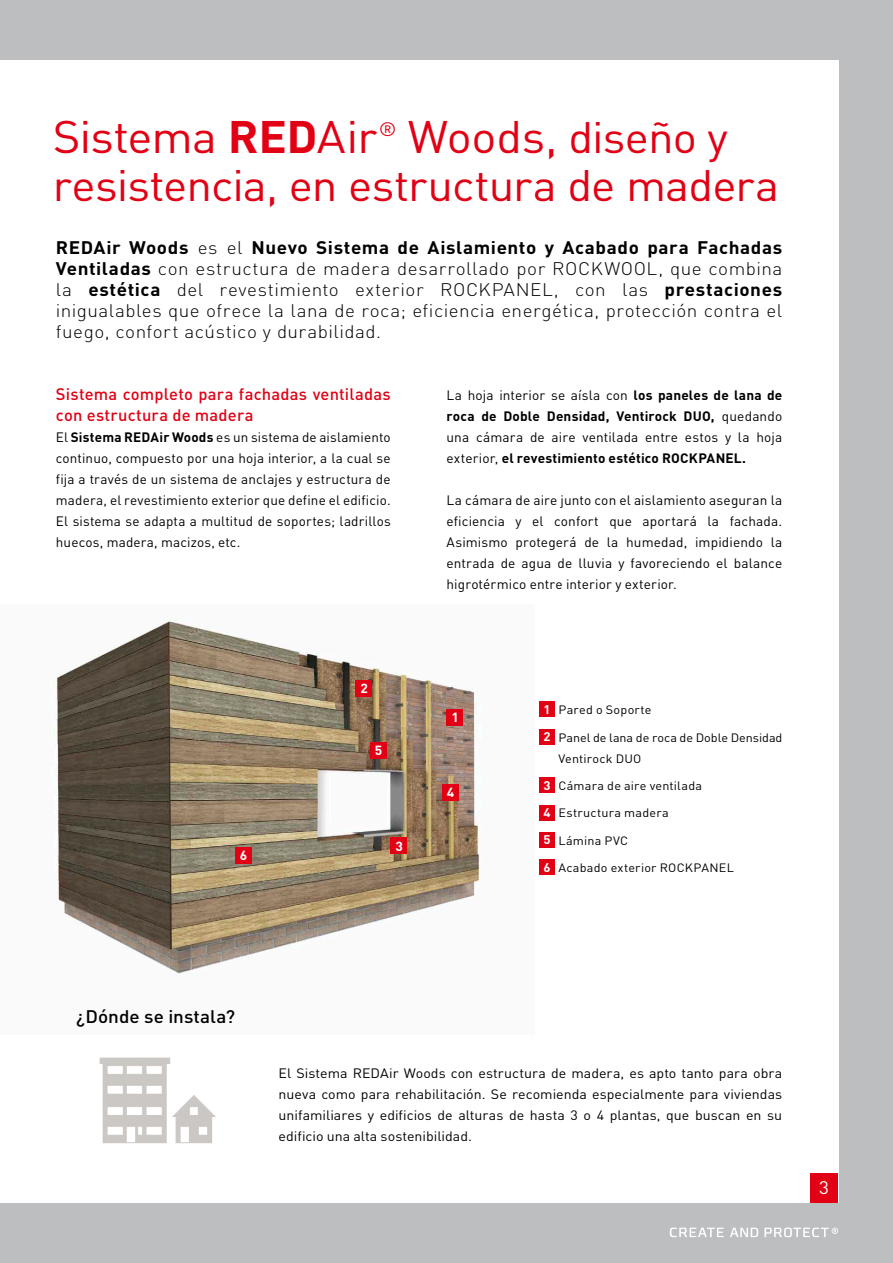
<style>
.page{position:relative;width:893px;height:1263px;background:#bdbebf}
.page>*{position:absolute;margin:0;border:0;box-sizing:border-box;transform-origin:0 0}
.t1{font:45px "DIN Pro";letter-spacing:-.02em;color:#e20014;scale:1.05 1}
.t2{font:43.5px "DIN Pro";letter-spacing:-.02em;color:#e20014;scale:1.05 1}
.t3{font:300 18px/21px "DIN Pro";letter-spacing:.025em;color:#000;text-align:justify;scale:1.05 1}
.t4{font:500 18px "DIN Pro";color:#000;scale:1.05 1}
.t5{font:18px "DIN Pro";color:#fff;scale:1.05 1}
.t6{font:500 16.5px/21px "DIN Pro";letter-spacing:.01em;color:#e20014}
.t7{font:13.5px/21px "DIN Pro";letter-spacing:.01em;color:#000;text-align:justify}
.t8{font:13.5px/21px "DIN Pro";letter-spacing:.01em;color:#000;text-align:justify;scale:1.05 1}
.t9{font:700 13.5px/21px "DIN Pro";letter-spacing:.01em;color:#000;text-align:justify}
.t10{font:700 13.05px "DIN Pro";color:#fff;scale:1.05 1}
.t11{font:12px/21px "DIN Pro";letter-spacing:.015em;color:#000;scale:1.05 1}
.s1{font-weight:700}
.s2{font-size:43.5px}
.s3{font-weight:400}
.s4{font-weight:700;font-size:12.45px;color:#fff}
</style>
<div class="page">
<div style="left:0;top:60px;width:838px;height:1142px;background:#fff"></div>
<svg style="left:730px;top:1227px;width:28px;height:10px"></svg>
<svg style="left:764px;top:1227px;width:74px;height:10px"></svg>
<svg style="left:670px;top:1227px;width:54px;height:10px"></svg>
<div style="left:810px;top:1173px;width:28px;height:30px;background:#e20014"></div>
<div style="left:539px;top:701px;width:16px;height:16px;background:#e20014"></div>
<div style="left:539px;top:729px;width:16px;height:16px;background:#e20014"></div>
<div style="left:539px;top:777px;width:16px;height:16px;background:#e20014"></div>
<div style="left:539px;top:804px;width:16px;height:16px;background:#e20014"></div>
<div style="left:539px;top:832px;width:16px;height:16px;background:#e20014"></div>
<div style="left:539px;top:859px;width:16px;height:16px;background:#e20014"></div>
<img style="left:53px;top:619px;width:429px;height:355px">
<div style="left:355px;top:680px;width:17px;height:17px;background:#e20014"></div>
<div style="left:442px;top:784px;width:17px;height:17px;background:#e20014"></div>
<div style="left:235px;top:847px;width:17px;height:17px;background:#e20014"></div>
<div style="left:447px;top:709px;width:16px;height:16px;background:#e20014"></div>
<div style="left:390px;top:837px;width:17px;height:17px;background:#e20014"></div>
<img style="left:99px;top:1057px;width:117px;height:87px">
<div style="left:370px;top:742px;width:17px;height:17px;background:#e20014"></div>
<h1 class="t1" style="left:53px;top:101px;width:644px">Sistema <span class="s1">RED</span>Air<sup>®</sup> Woods, <span class="s2">diseño y</span></h1>
<h2 class="t2" style="left:53px;top:151px;width:693px">resistencia, en estructura de madera</h2>
<p class="t3" style="left:56px;top:235px;width:693px"><span class="s1">REDAir Woods</span> es el <span class="s1">Nuevo Sistema de Aislamiento y Acabado para Fachadas Ventiladas</span> con estructura de madera desarrollado por ROCKWOOL, que combina la <span class="s1">estética</span> del revestimiento exterior ROCKPANEL, con las <span class="s1">prestaciones </span>inigualables que ofrece la lana de roca; eficiencia energética, protección contra el fuego, confort acústico y durabilidad.</p>
<p class="t6" style="left:56px;top:382px;width:336px">Sistema completo para fachadas ventiladas con estructura de madera</p>
<p class="t7" style="left:56px;top:425px;width:336px">El <span class="s1">Sistema REDAir Woods</span> es un sistema de aislamiento continuo, compuesto por una hoja interior, a la cual se fija a través de un sistema de anclajes y estructura de madera, el revestimiento exterior que define el edificio.<br>El sistema se adapta a multitud de soportes; ladrillos huecos, madera, macizos, etc.</p>
<p class="t10" style="left:240px;top:845px;width:9px">6</p>
<p class="t10" style="left:360px;top:678px;width:9px">2</p>
<p class="t10" style="left:375px;top:739px;width:9px">5</p>
<p class="t10" style="left:395px;top:835px;width:9px">3</p>
<p class="t9" style="left:446px;top:383px;width:337px"><span class="s3">La hoja interior se aísla con</span> los paneles de lana de roca de Doble Densidad, Ventirock DUO, <span class="s3">quedando una cámara de aire ventilada entre estos y la hoja exterior,</span> el revestimiento estético ROCKPANEL.</p>
<p class="t7" style="left:446px;top:488px;width:337px">La cámara de aire junto con el aislamiento aseguran la eficiencia y el confort que aportará la fachada.<br>Asimismo protegerá de la humedad, impidiendo la entrada de agua de lluvia y favoreciendo el balance higrotérmico entre interior y exterior.</p>
<p class="t10" style="left:451px;top:706px;width:9px">1</p>
<p class="t10" style="left:447px;top:781px;width:9px">4</p>
<p class="t11" style="left:544px;top:698px;width:104px"><span class="s4">1</span> Pared o Soporte</p>
<p class="t11" style="left:558px;top:726px;width:215px;text-indent:-15px"><span class="s4">2</span> Panel de lana de roca de Doble Densidad<br>Ventirock DUO</p>
<p class="t11" style="left:544px;top:774px;width:152px"><span class="s4">3</span> Cámara de aire ventilada</p>
<p class="t11" style="left:544px;top:801px;width:121px"><span class="s4">4</span> Estructura madera</p>
<p class="t11" style="left:544px;top:829px;width:82px"><span class="s4">5</span> Lámina PVC</p>
<p class="t11" style="left:544px;top:856px;width:183px"><span class="s4">6</span> Acabado exterior ROCKPANEL</p>
<h3 class="t4" style="left:76px;top:1002px;width:153px">¿Dónde se instala?</h3>
<p class="t8" style="left:279px;top:1061px;width:481px">El Sistema REDAir Woods con estructura de madera, es apto tanto para obra nueva como para rehabilitación. Se recomienda especialmente para viviendas unifamiliares y edificios de alturas de hasta 3 o 4 plantas, que buscan en su edificio una alta sostenibilidad.</p>
<h3 class="t5" style="left:819px;top:1173px;width:11px">3</h3>
</div>
